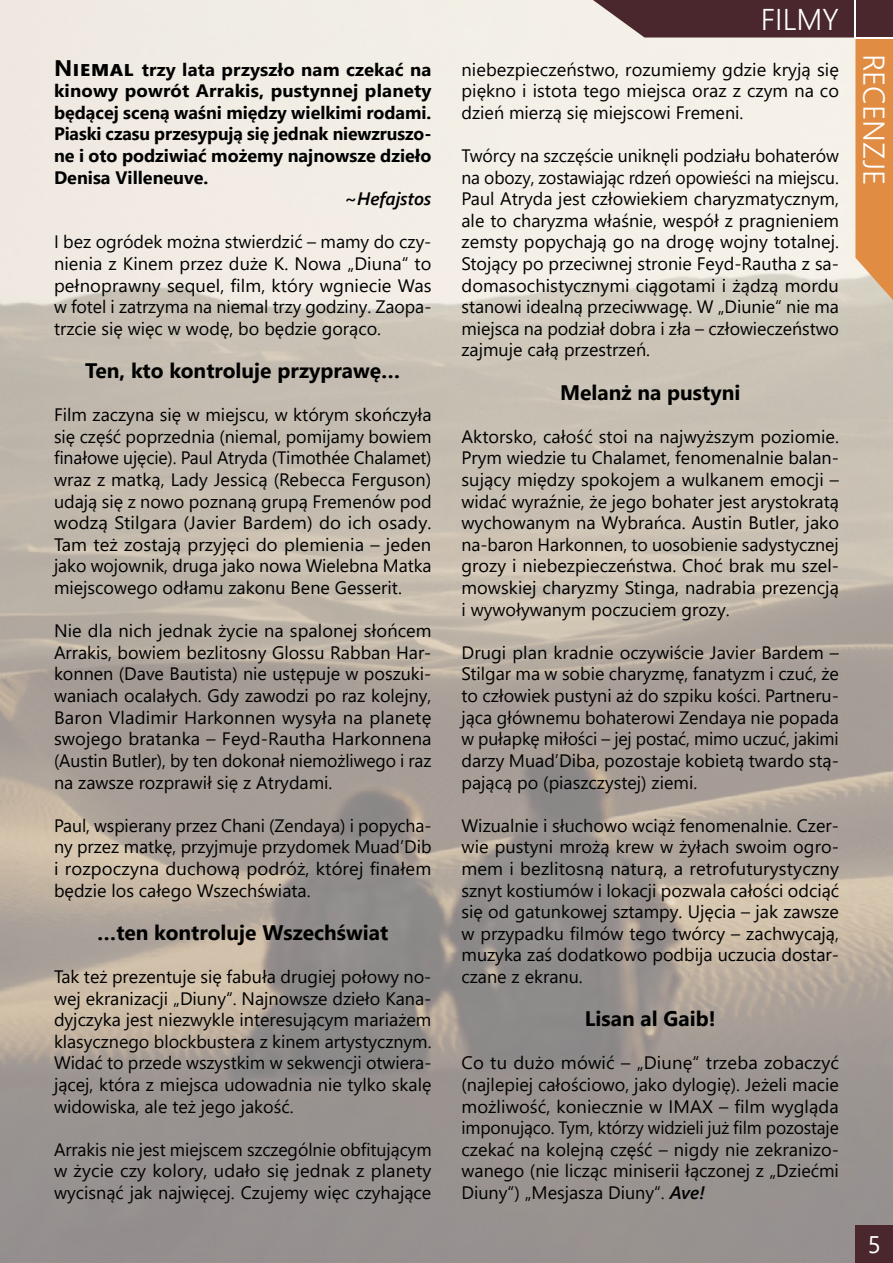
<style>
.page{position:relative;width:893px;height:1263px;background:#fff}
.page>*{position:absolute;margin:0;border:0;box-sizing:border-box;transform-origin:0 0}
.t1{font:300 30px "Segoe UI";color:#fff}
.t2{font:24px "Segoe UI";color:#fff}
.t3{font:700 21px "Segoe UI";color:#000}
.t4{font:18px/21.6px "Segoe UI";color:#000;text-align:justify}
.t5{font:700 18px/21.6px "Segoe UI";color:#000;text-align:justify}
.t6{font:italic 600 18px "Segoe UI";color:#000}
.s1{font-size:22.5px}
.s2{font-weight:600;font-style:italic}
</style>
<div class="page">
<svg style="left:593px;top:0;width:300px;height:300px;background:#ddcdbf"></svg>
<div style="left:855px;top:1225px;width:38px;height:38px;background:#4a272d"></div>
<hr style="left:855px;top:37px;width:38px;height:1px;background:#fff">
<hr style="left:855px;top:0;width:1px;height:38px;background:#fff">
<p class="t5" style="left:54px;top:57px;width:379px"><span class="s1">Niemal</span> trzy lata przyszło nam czekać na kinowy powrót Arrakis, pustynnej planety będącej sceną waśni między wielkimi rodami.<br>Piaski czasu przesypują się jednak niewzruszo&shy;ne i oto podziwiać możemy najnowsze dzieło Denisa Villeneuve.</p>
<p class="t6" style="left:345px;top:182px;width:88px">~Hefajstos</p>
<p class="t4" style="left:54px;top:230px;width:379px">I bez ogródek można stwierdzić – mamy do czy&shy;nienia z Kinem przez duże K. Nowa „Diuna“ to pełnoprawny sequel, film, który wgniecie Was w fotel i zatrzyma na niemal trzy godziny. Zaopa&shy;trzcie się więc w wodę, bo będzie gorąco.</p>
<p class="t3" style="left:85px;top:351px;width:317px">Ten, kto kontroluje przyprawę…</p>
<p class="t4" style="left:54px;top:402px;width:379px">Film zaczyna się w miejscu, w którym skończyła się część poprzednia (niemal, pomijamy bowiem finałowe ujęcie). Paul Atryda (Timothée Chalamet) wraz z matką, Lady Jessicą (Rebecca Ferguson) udają się z nowo poznaną grupą Fremenów pod wodzą Stilgara (Javier Bardem) do ich osady.<br>Tam też zostają przyjęci do plemienia – jeden jako wojownik, druga jako nowa Wielebna Matka miejscowego odłamu zakonu Bene Gesserit.</p>
<p class="t4" style="left:54px;top:618px;width:379px">Nie dla nich jednak życie na spalonej słońcem Arrakis, bowiem bezlitosny Glossu Rabban Har&shy;konnen (Dave Bautista) nie ustępuje w poszuki&shy;waniach ocalałych. Gdy zawodzi po raz kolejny, Baron Vladimir Harkonnen wysyła na planetę swojego bratanka – Feyd-Rautha Harkonnena (Austin Butler), by ten dokonał niemożliwego i raz na zawsze rozprawił się z Atrydami.</p>
<p class="t4" style="left:54px;top:813px;width:379px">Paul, wspierany przez Chani (Zendaya) i popycha&shy;ny przez matkę, przyjmuje przydomek Muad’Dib i rozpoczyna duchową podróż, której finałem będzie los całego Wszechświata.</p>
<p class="t3" style="left:97px;top:912px;width:293px">…ten kontroluje Wszechświat</p>
<p class="t4" style="left:54px;top:964px;width:379px">Tak też prezentuje się fabuła drugiej połowy no&shy;wej ekranizacji „Diuny“. Najnowsze dzieło Kana&shy;dyjczyka jest niezwykle interesującym mariażem klasycznego blockbustera z kinem artystycznym.<br>Widać to przede wszystkim w sekwencji otwiera&shy;jącej, która z miejsca udowadnia nie tylko skalę widowiska, ale też jego jakość.</p>
<p class="t4" style="left:54px;top:1137px;width:379px">Arrakis nie jest miejscem szczególnie obfitującym w życie czy kolory, udało się jednak z planety wycisnąć jak najwięcej. Czujemy więc czyhające</p>
<h1 class="t1" style="left:761px;top:-9px;width:79px">FILMY</h1>
<p class="t4" style="left:461px;top:57px;width:379px">niebezpieczeństwo, rozumiemy gdzie kryją się piękno i istota tego miejsca oraz z czym na co dzień mierzą się miejscowi Fremeni.</p>
<p class="t4" style="left:461px;top:143px;width:379px">Twórcy na szczęście uniknęli podziału bohaterów na obozy, zostawiając rdzeń opowieści na miejscu.<br>Paul Atryda jest człowiekiem charyzmatycznym, ale to charyzma właśnie, wespół z pragnieniem zemsty popychają go na drogę wojny totalnej.<br>Stojący po przeciwnej stronie Feyd-Rautha z sa&shy;domasochistycznymi ciągotami i żądzą mordu stanowi idealną przeciwwagę. W „Diunie“ nie ma miejsca na podział dobra i zła – człowieczeństwo zajmuje całą przestrzeń.</p>
<p class="t3" style="left:560px;top:372px;width:182px">Melanż na pustyni</p>
<p class="t4" style="left:461px;top:424px;width:379px">Aktorsko, całość stoi na najwyższym poziomie.<br>Prym wiedzie tu Chalamet, fenomenalnie balan&shy;sujący między spokojem a wulkanem emocji – widać wyraźnie, że jego bohater jest arystokratą wychowanym na Wybrańca. Austin Butler, jako na-baron Harkonnen, to uosobienie sadystycznej grozy i niebezpieczeństwa. Choć brak mu szel&shy;mowskiej charyzmy Stinga, nadrabia prezencją i wywoływanym poczuciem grozy.</p>
<p class="t4" style="left:461px;top:640px;width:379px">Drugi plan kradnie oczywiście Javier Bardem – Stilgar ma w sobie charyzmę, fanatyzm i czuć, że to człowiek pustyni aż do szpiku kości. Partneru&shy;jąca głównemu bohaterowi Zendaya nie popada w pułapkę miłości – jej postać, mimo uczuć, jakimi darzy Muad’Diba, pozostaje kobietą twardo stą&shy;pającą po (piaszczystej) ziemi.</p>
<p class="t4" style="left:461px;top:813px;width:379px">Wizualnie i słuchowo wciąż fenomenalnie. Czer&shy;wie pustyni mrożą krew w żyłach swoim ogro&shy;mem i bezlitosną naturą, a retrofuturystyczny sznyt kostiumów i lokacji pozwala całości odciąć się od gatunkowej sztampy. Ujęcia – jak zawsze w przypadku filmów tego twórcy – zachwycają, muzyka zaś dodatkowo podbija uczucia dostar&shy;czane z ekranu.</p>
<p class="t3" style="left:585px;top:999px;width:132px">Lisan al Gaib!</p>
<p class="t4" style="left:461px;top:1050px;width:379px">Co tu dużo mówić – „Diunę“ trzeba zobaczyć (najlepiej całościowo, jako dylogię). Jeżeli macie możliwość, koniecznie w IMAX – film wygląda imponująco. Tym, którzy widzieli już film pozostaje czekać na kolejną część – nigdy nie zekranizo&shy;wanego (nie licząc miniserii łączonej z „Dziećmi Diuny“) „Mesjasza Diuny“. <span class="s2">Ave!</span></p>
<h1 class="t1" style="left:902px;top:54px;width:133px;rotate:90deg">RECENZJE</h1>
<h2 class="t2" style="left:868px;top:1222px;width:14px">5</h2>
</div>
